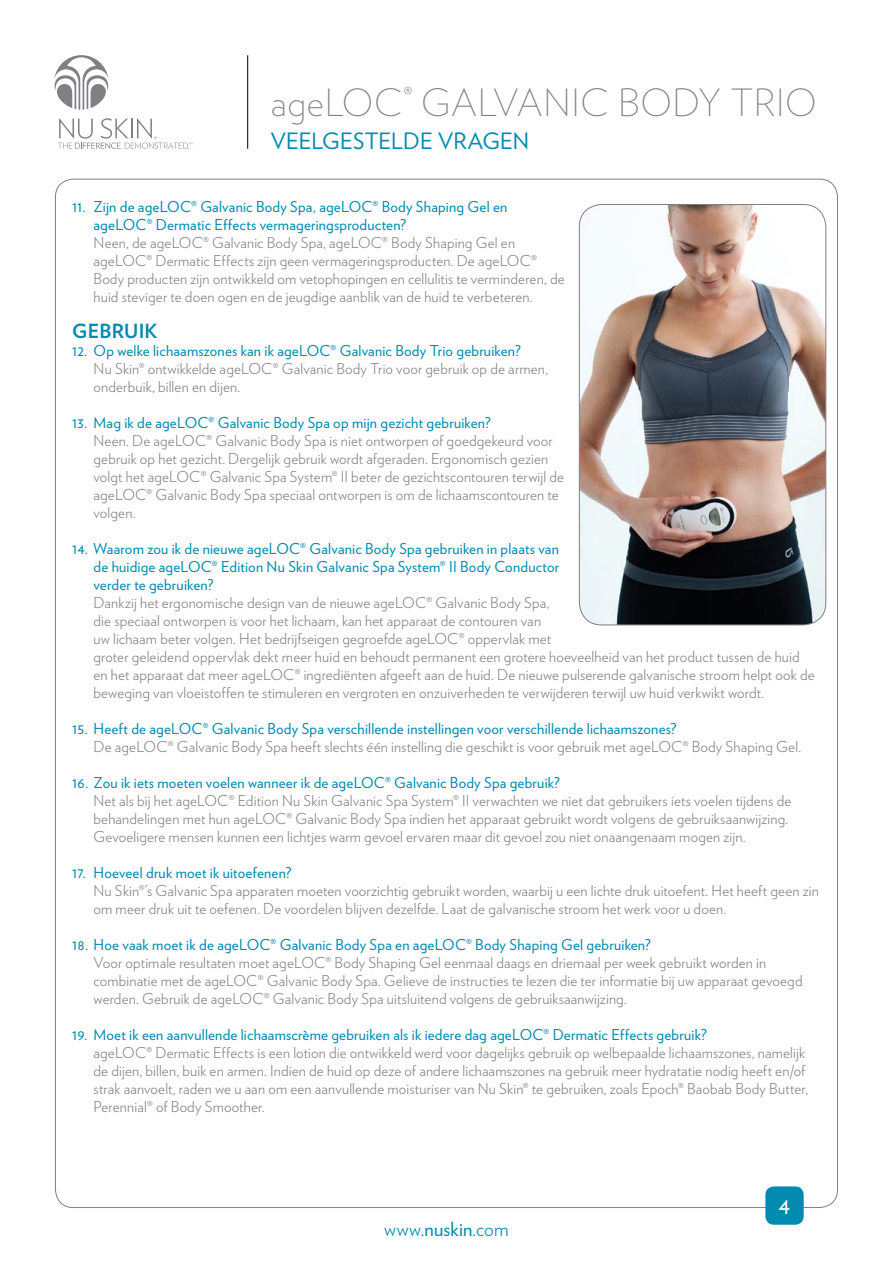
<style>
.page{position:relative;width:893px;height:1263px;background:#fff}
.page>*{position:absolute;margin:0;border:0;box-sizing:border-box;transform-origin:0 0}
.t1{font:200 37.5px "Verlag";letter-spacing:.01em;color:#807f83}
.t2{font:24px "Verlag";color:#fff}
.t3{font:22.5px "Verlag";letter-spacing:.005em;color:#008ab0}
.t4{font:300 19.5px "Verlag";letter-spacing:.02em;color:#008ab0}
.t5{font:700 19.5px "Verlag";letter-spacing:.005em;color:#008ab0}
.t6{font:300 15px/18px "Verlag";letter-spacing:.01em;color:#807f83}
.t7{font:15px/18px "Verlag";letter-spacing:.01em;color:#008ab0}
.s1{font-weight:400}
</style>
<div class="page">
<svg style="left:58px;top:118px;width:134px;height:31px"></svg>
<svg style="left:54px;top:55px;width:55px;height:55px"></svg>
<hr style="left:247px;top:55px;width:1px;height:94px;background:#000">
<div style="left:765px;top:1186px;width:39px;height:39px;background:#008ab0;border-radius:9px"></div>
<img style="left:579px;top:204px;width:247px;height:421px">
<div style="left:579px;top:204px;width:247px;height:421px;border:1px solid #807f83;border-radius:22px"></div>
<h1 class="t1" style="left:271px;top:75px;width:543px">AGELOC<sup>®</sup> GALVANIC BODY TRIO</h1>
<h3 class="t3" style="left:271px;top:124px;width:260px">Veelgestelde vragen</h3>
<p class="t7" style="left:94px;top:197px;width:415px;text-indent:-21px">11. Zijn de ageLOC® Galvanic Body Spa, ageLOC® Body Shaping Gel en ageLOC® Dermatic Effects vermageringsproducten?</p>
<p class="t6" style="left:94px;top:233px;width:473px">Neen, de ageLOC® Galvanic Body Spa, ageLOC® Body Shaping Gel en ageLOC® Dermatic Effects zijn geen vermageringsproducten. De ageLOC® Body producten zijn ontwikkeld om vetophopingen en cellulitis te verminderen, de huid steviger te doen ogen en de jeugdige aanblik van de huid te verbeteren.</p>
<h3 class="t5" style="left:72px;top:315px;width:87px">GEBRUIK</h3>
<p class="t7" style="left:72px;top:341px;width:450px">12. Op welke lichaamszones kan ik ageLOC® Galvanic Body Trio gebruiken?</p>
<p class="t6" style="left:94px;top:359px;width:456px">Nu Skin® ontwikkelde ageLOC® Galvanic Body Trio voor gebruik op de armen, onderbuik, billen en dijen.</p>
<p class="t7" style="left:72px;top:413px;width:420px">13. Mag ik de ageLOC® Galvanic Body Spa op mijn gezicht gebruiken?</p>
<p class="t6" style="left:94px;top:431px;width:472px">Neen. De ageLOC® Galvanic Body Spa is niet ontworpen of goedgekeurd voor gebruik op het gezicht. Dergelijk gebruik wordt afgeraden. Ergonomisch gezien volgt het ageLOC® Galvanic Spa System® II beter de gezichtscontouren terwijl de ageLOC® Galvanic Body Spa speciaal ontworpen is om de lichaamscontouren te volgen.</p>
<p class="t7" style="left:94px;top:539px;width:467px;text-align:justify;text-indent:-21px">14. Waarom zou ik de nieuwe ageLOC® Galvanic Body Spa gebruiken in plaats van de huidige ageLOC® Edition N u Skin Galvanic Spa System® II Body Conductor verder te gebruiken?</p>
<p class="t6" style="left:94px;top:593px;width:723px">Dankzij het ergonomische design van de nieuwe ageLOC® Galvanic Body Spa,<br>die speciaal ontworpen is voor het lichaam, kan het apparaat de contouren van<br>uw lichaam beter volgen. Het bedrijfseigen gegroefde ageLOC® oppervlak met<br>groter geleidend oppervlak dekt meer huid en behoudt permanent een grotere hoeveelheid van het product tussen de huid en het apparaat dat meer ageLOC® ingrediënten afgeeft aan de huid. De nieuwe pulserende galvanische stroom helpt ook de beweging van vloeistoffen te stimuleren en vergroten en onzuiverheden te verwijderen terwijl uw huid verkwikt wordt.</p>
<p class="t7" style="left:72px;top:719px;width:606px">15. Heeft de ageLOC® Galvanic Body Spa verschillende instellingen voor verschillende lichaamszones?</p>
<p class="t6" style="left:94px;top:737px;width:709px">De ageLOC® Galvanic Body Spa heeft slechts één instelling die geschikt is voor gebruik met ageLOC® Body Shaping Gel.</p>
<p class="t7" style="left:72px;top:773px;width:489px">16. Zou ik iets moeten voelen wanneer ik de ageLOC® Galvanic Body Spa gebruik?</p>
<p class="t6" style="left:93px;top:791px;width:699px">Net als bij het ageLOC® Edition Nu Skin Galvanic Spa System® II verwachten we niet dat gebruikers iets voelen tijdens de behandelingen met hun ageLOC® Galvanic Body Spa indien het apparaat gebruikt wordt volgens de gebruiksaanwijzing.<br>Gevoeligere mensen kunnen een lichtjes warm gevoel ervaren maar dit gevoel zou niet onaangenaam mogen zijn.</p>
<p class="t7" style="left:72px;top:863px;width:221px">17. Hoeveel druk moet ik uitoefenen?</p>
<p class="t6" style="left:93px;top:881px;width:727px">Nu Skin®’s Galvanic Spa apparaten moeten voorzichtig gebruikt worden, waarbij u een lichte druk uitoefent. Het heeft geen zin om meer druk uit te oefenen. De voordelen blijven dezelfde. Laat de galvanische stroom het werk voor u doen.</p>
<p class="t7" style="left:72px;top:935px;width:580px">18. Hoe vaak moet ik de ageLOC® Galvanic Body Spa en ageLOC® Body Shaping Gel gebruiken?</p>
<p class="t6" style="left:93px;top:953px;width:711px">Voor optimale resultaten moet ageLOC® Body Shaping Gel eenmaal daags en driemaal per week gebruikt worden in combinatie met de ageLOC® Galvanic Body Spa. Gelieve de instructies te lezen die ter informatie bij uw apparaat gevoegd werden. Gebruik de ageLOC® Galvanic Body Spa uitsluitend volgens de gebruiksaanwijzing.</p>
<p class="t7" style="left:72px;top:1025px;width:636px">19. Moet ik een aanvullende lichaamscrème gebruiken als ik iedere dag ageLOC® Dermatic Effects gebruik?</p>
<p class="t6" style="left:93px;top:1043px;width:716px">ageLOC® Dermatic Effects is een lotion die ontwikkeld werd voor dagelijks gebruik op welbepaalde lichaamszones, namelijk de dijen, billen, buik en armen. Indien de huid op deze of andere lichaamszones na gebruik meer hydratatie nodig heeft en/of strak aanvoelt, raden we u aan om een aanvullende moisturiser van Nu Skin® te gebruiken, zoals Epoch® Baobab Body Butter, Perennial® of Body Smoother.</p>
<h3 class="t4" style="left:384px;top:1215px;width:126px">www.<span class="s1">nuskin</span>.com</h3>
<h2 class="t2" style="left:778px;top:1187px;width:13px">4</h2>
</div>
